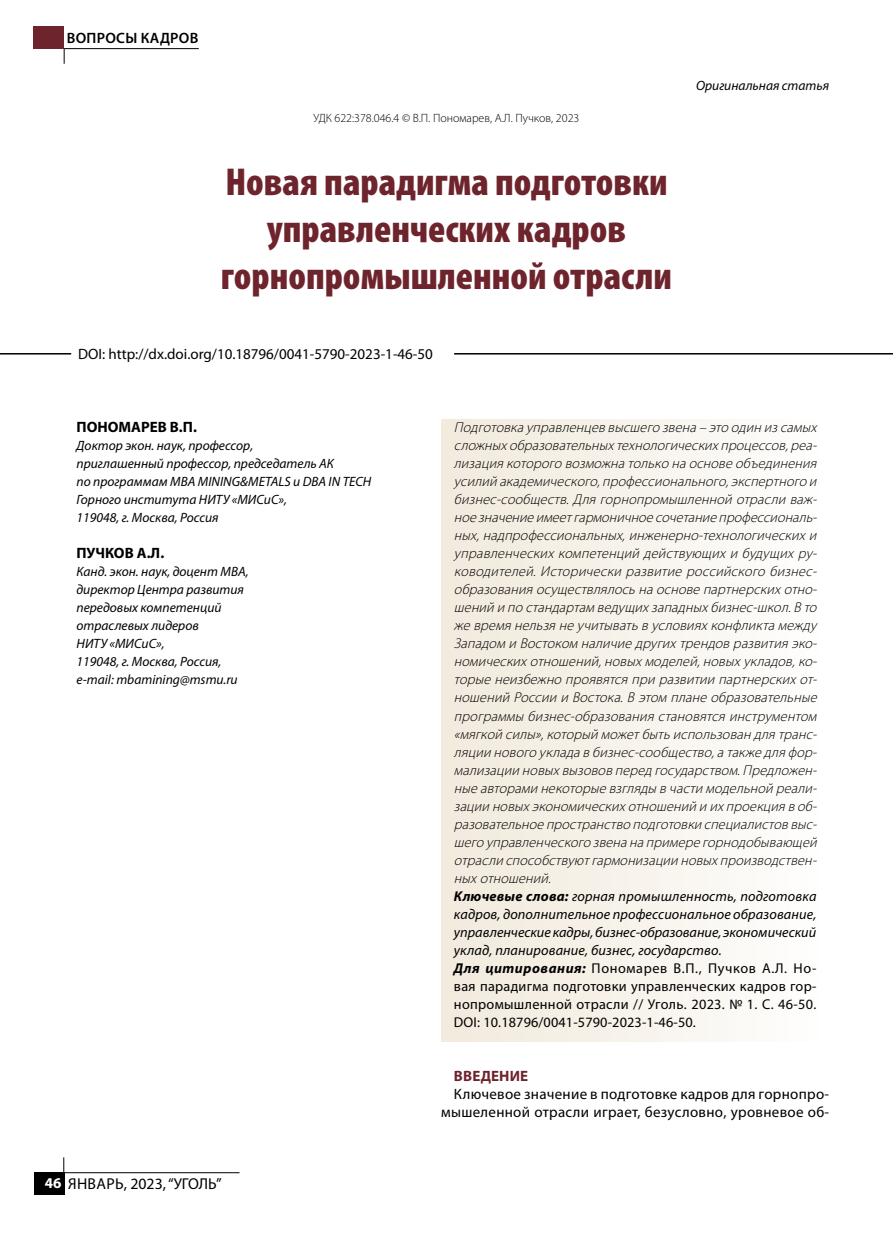
<style>
.page{position:relative;width:893px;height:1234px;background:#fff}
.page>*{position:absolute;margin:0;border:0;box-sizing:border-box;transform-origin:0 0}
.t1{font:900 condensed 39px/46.8px "Myriad Pro";color:#6e242d;text-align:center}
.t2{font:15.75px "Myriad Pro";color:#000}
.t3{font:15px/18px "Myriad Pro";letter-spacing:.02em;color:#000;text-align:right}
.t4{font:15px "Myriad Pro";color:#000}
.t5{font:700 15px "Myriad Pro";color:#000}
.t6{font:600 15px "Myriad Pro";color:#000}
.t7{font:700 15px "Myriad Pro";letter-spacing:.01em;color:#6e242d}
.t8{font:italic 300 14.25px/18px "Myriad Pro";color:#000}
.t9{font:italic 13.5px/18px "Myriad Pro";color:#000}
.t10{font:300 12px "Myriad Pro";color:#000}
.s1{font-weight:700;font-size:15px;color:#fff}
.s2{font-weight:700}
.s3{font-weight:400}
.s4{font-weight:400;font-style:normal}
</style>
<div class="page">
<div style="left:441px;top:420px;width:388px;height:621px;background:linear-gradient(to right,#f2e9db,#fefefd)"></div>
<div style="left:34px;top:1171px;width:30px;height:23px;background:#000"></div>
<hr style="left:64px;top:1171px;width:176px;height:1px;background:#000">
<svg style="left:63px;top:1157px;width:1px;height:15px"></svg>
<hr style="left:64px;top:48px;width:135px;height:1px;background:#000">
<svg style="left:64px;top:48px;width:1px;height:16px"></svg>
<div style="left:34px;top:27px;width:30px;height:22px;background:#6e242d"></div>
<hr style="left:0;top:353px;width:71px;height:1px;background:#000">
<hr style="left:454px;top:353px;width:439px;height:1px;background:#000">
<p class="t6" style="left:67px;top:28px;width:11px">вопросы</p>
<p class="t6" style="left:141px;top:28px;width:11px">кадров</p>
<p class="t10" style="left:314px;top:111px;width:267px">УДК 622:378.046.4 © В.П. Пономарев, А.Л. Пучков, 2023</p>
<h1 class="t1" style="left:221px;top:159px;width:453px">Новая парадигма подготовки управленческих кадров горнопромышленной отрасли</h1>
<p class="t4" style="left:78px;top:345px;width:356px">DOI: http://dx.doi.org/10.18796/0041-5790-2023-1-46-50</p>
<p class="t9" style="left:696px;top:76px;width:135px">Оригинальная статья</p>
<p class="t5" style="left:77px;top:417px;width:122px">ПОНОМАРЕВ В.П.</p>
<p class="t9" style="left:77px;top:436px;width:296px">Доктор экон. наук, профессор,<br>приглашенный профессор, председатель АК<br>по программам MBA MINING&amp;METALS и DBA IN TECH Горного института НИТУ «МИСиС»,<br>119048, г. Москва, Россия</p>
<p class="t5" style="left:77px;top:543px;width:89px">ПУЧКОВ А.Л.</p>
<p class="t9" style="left:77px;top:562px;width:174px">Канд. экон. наук, доцент МВА, директор Центра развития передовых компетенций отраслевых лидеров<br>НИТУ «МИСиС»,<br>119048, г. Москва, Россия, e-mail: mbamining@msmu.ru</p>
<p class="t2" style="left:45px;top:1173px;width:178px"><span class="s1">46</span> ЯНВАРЬ, 2023, “УГОЛЬ”</p>
<p class="t8" style="left:454px;top:418px;width:368px">Подготовкауправленцеввысшего звена– это один изсамых сложныхобразовательныхтехнологическихпроцессов,реа&shy;лизациякоторого возможнатолько наоснове объединения усилий академического,профессионального,экспертного и бизнес-сообществ.Длягорнопромышленной отрасли важ&shy;ноезначениеимеетгармоничноесочетаниепрофессиональ&shy;ных,надпрофессиональных,инженерно-технологическихи управленческихкомпетенций действующихи будущихру&shy;ководителей.Исторически развитие российского бизнес&shy;образованияосуществлялосьнаоснове партнерскихотно&shy;шений и по стандартам ведущихзападныхбизнес-школ.В то же времянельзяне учитыватьвусловияхконфликтамежду Западом и Востоком наличие другихтрендовразвитияэко&shy;номическихотношений,новыхмоделей,новыхукладов,ко&shy;торые неизбежно проявятсяпри развитии партнерскихот&shy;ношений России и Востока.В этом плане образовательные программы бизнес-образованиястановятсяинструментом «мягкой силы»,который можетбытьиспользован длятранс&shy;ляции нового укладавбизнес-сообщество,атакже дляфор&shy;мализации новыхвызововперед государством.Предложен&shy;ные авторами некоторые взгляды вчасти модельной реали&shy;зации новыхэкономическихотношений и ихпроекциявоб&shy;разовательноепространство подготовки специалистоввыс&shy;шего управленческого звенанапримере горнодобывающей отрасли способствуютгармонизации новыхпроизводствен&shy;ныхотношений.<br><span class="s2">Ключевые слова:</span> <span class="s3">горная промышленность, подготовка кадров, дополнительное профессиональное образование, управленческие кадры, бизнес-образование, экономический уклад, планирование, бизнес, государство.<br></span><span class="s2">Для цитирования:</span> <span class="s4">Пономарев В.П., Пучков А.Л. Но&shy;вая парадигма подготовки управленческих кадров гор&shy;нопромышленной отрасли // Уголь. 2023. № 1. С. 46-50.<br>DOI: 10.18796/0041-5790-2023-1-46-50.</span></p>
<p class="t7" style="left:454px;top:1065px;width:76px">ВВЕДЕНИЕ</p>
<p class="t3" style="left:441px;top:1084px;width:389px">Ключевое значение в подготовке кадров для горнопро&shy;мышеленной отрасли играет, безусловно, уровневое об-</p>
</div>
